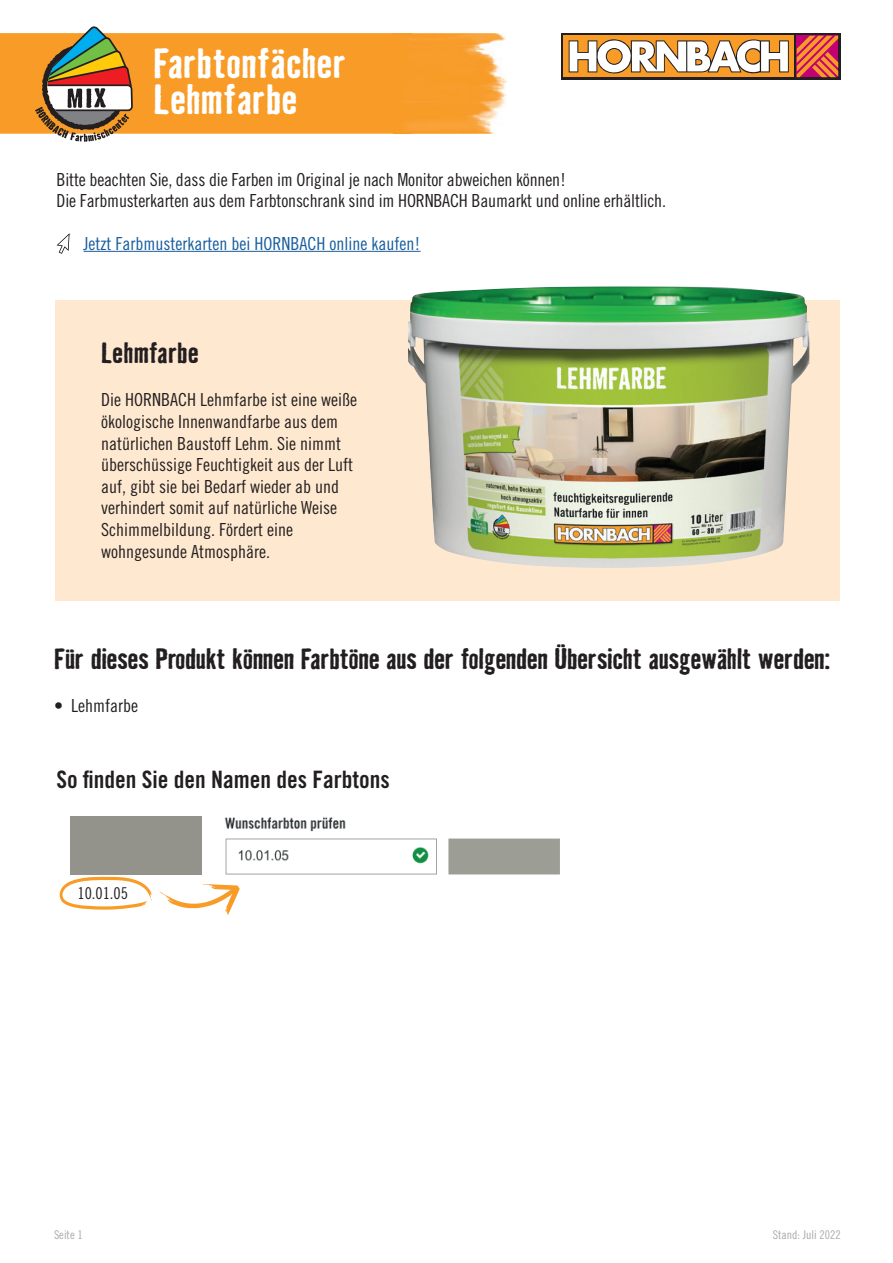
<style>
.page{position:relative;width:893px;height:1263px;background:#fff}
.page>*{position:absolute;margin:0;border:0;box-sizing:border-box;transform-origin:0 0}
.t1{font:700 39px/36px "Bad House Hornbach";color:#fff}
.t2{font:700 27px "Bad House Hornbach";letter-spacing:-.02em;color:#231f20}
.t3{font:24px "Trade Gothic Hornbach Bd Cn 20";color:#231f20}
.t4{font:18px/21.6px "Trade Gothic Hornbach Cn 18";color:#231f20}
.t5{font:18px "Trade Gothic Hornbach Cn 18";color:#175d9e}
.t6{font:16.35px "Trade Gothic Hornbach Cn 18";color:#231f20}
.t7{font:12px "Trade Gothic Hornbach Cn 18";color:#a8a9ad}
</style>
<div class="page">
<svg style="left:561px;top:33px;width:280px;height:47px;background:#432d23"></svg>
<div style="left:563px;top:36px;width:231px;height:41px;background:#f89c27"></div>
<svg style="left:797px;top:36px;width:41px;height:41px;background:#e05749"></svg>
<svg style="left:569px;top:39px;width:220px;height:35px"></svg>
<svg style="left:606px;top:48px;width:17px;height:17px"></svg>
<div style="left:607px;top:49px;width:15px;height:15px;background:#f89c27;border-radius:50%"></div>
<hr style="left:84px;top:251px;width:337px;height:1px;background:#175d9e">
<svg style="left:57px;top:233px;width:13px;height:21px"></svg>
<div style="left:55px;top:301px;width:784px;height:300px;background:#fee8cf"></div>
<img style="left:408px;top:286px;width:401px;height:282px">
<svg style="left:60px;top:876px;width:92px;height:34px"></svg>
<svg style="left:159px;top:884px;width:81px;height:32px"></svg>
<div style="left:70px;top:816px;width:131px;height:59px;background:#93938c"></div>
<img style="left:224px;top:817px;width:336px;height:58px">
<img style="left:412px;top:33px;width:95px;height:101px">
<svg style="left:0;top:26px;width:412px;height:116px;background:#e7a34c"></svg>
<h1 class="t1" style="left:153px;top:45px;width:194px">Farbtonfächer<br>Lehmfarbe</h1>
<p class="t4" style="left:57px;top:168px;width:611px">Bitte beachten Sie, dass die Farben im Original je nach Monitor abweichen können!<br>Die Farbmusterkarten aus dem Farbtonschrank sind im HORNBACH Baumarkt und online erhältlich.</p>
<p class="t5" style="left:84px;top:232px;width:338px">Jetzt Farbmusterkarten bei HORNBACH online kaufen!</p>
<h2 class="t2" style="left:101px;top:335px;width:99px">Lehmfarbe</h2>
<p class="t4" style="left:101px;top:389px;width:257px">Die HORNBACH Lehmfarbe ist eine weiße ökologische Innenwandfarbe aus dem natürlichen Baustoff Lehm. Sie nimmt überschüssige Feuchtigkeit aus der Luft auf, gibt sie bei Bedarf wieder ab und verhindert somit auf natürliche Weise Schimmelbildung. Fördert eine wohngesunde Atmosphäre.</p>
<h2 class="t2" style="left:54px;top:640px;width:778px">Für dieses Produkt können Farbtöne aus der folgenden Übersicht ausgewählt werden:</h2>
<p class="t4" style="left:54px;top:695px;width:85px">• Lehmfarbe</p>
<h3 class="t3" style="left:57px;top:765px;width:335px">So finden Sie den Namen des Farbtons</h3>
<p class="t6" style="left:77px;top:883px;width:52px">10.01.05</p>
<p class="t7" style="left:54px;top:1227px;width:30px">Seite 1</p>
<p class="t7" style="left:773px;top:1227px;width:69px">Stand: Juli 2022</p>
</div>
